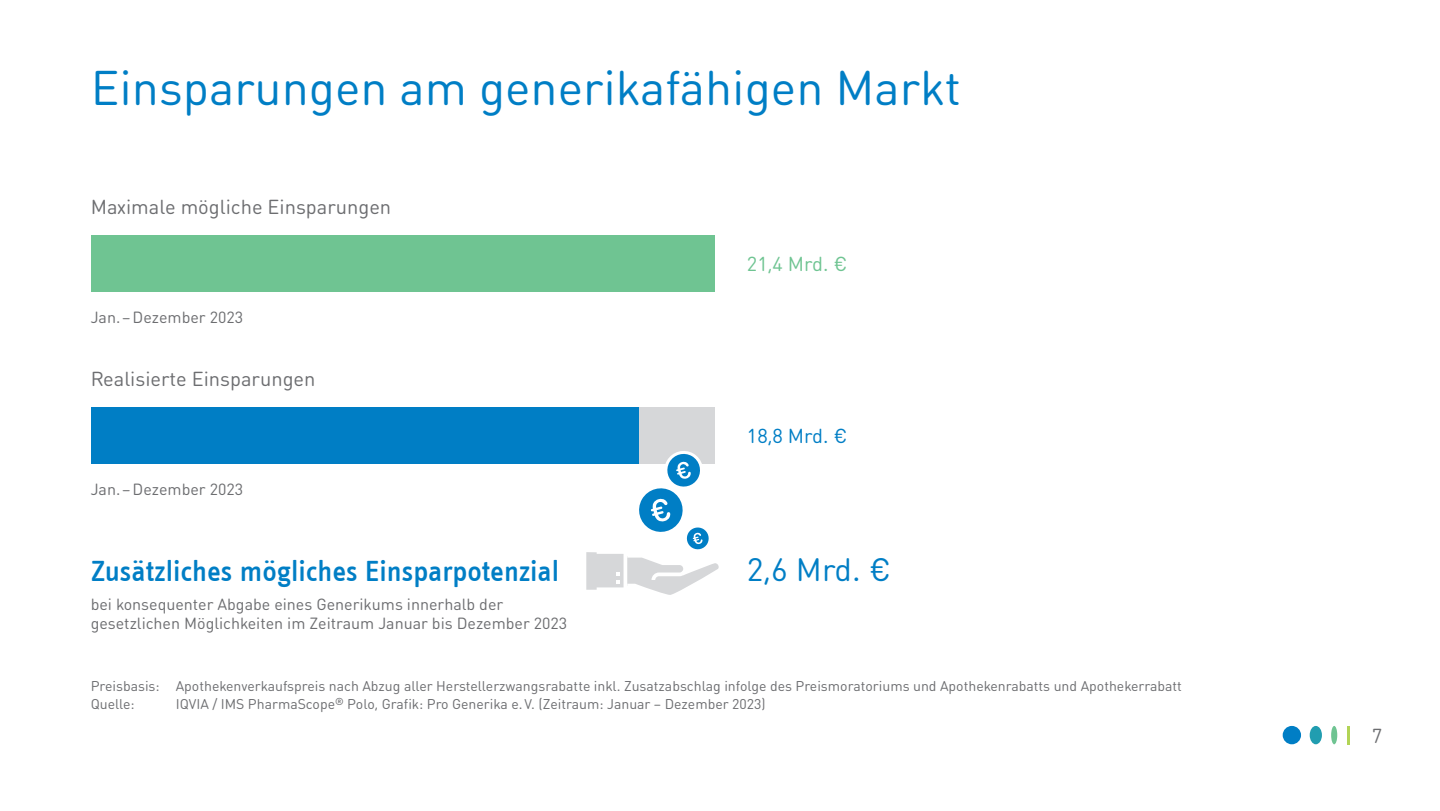
<style>
.page{position:relative;width:1440px;height:811px;background:#fff}
.page>*{position:absolute;margin:0;border:0;box-sizing:border-box;transform-origin:0 0}
.t1{font:48px "DIN Round OT";color:#007ec5}
.t2{font:32px "DIN Round OT";color:#007ec5}
.t3{font:500 30px "Info Text";color:#007ec5}
.t4{font:20px "DIN Round OT";color:#6c6d70}
.t5{font:20px "DIN Round OT";color:#6fc492}
.t6{font:20px "DIN Round OT";color:#007ec5}
.t7{font:16px/19.2px "DIN Round OT";color:#6c6d70}
.t8{font:14px/18px "DIN Round OT";color:#6c6d70}
</style>
<div class="page">
<div style="left:91px;top:235px;width:623px;height:57px;background:#6fc492"></div>
<div style="left:91px;top:407px;width:623px;height:56px;background:#d6d7d9"></div>
<div style="left:91px;top:407px;width:548px;height:56px;background:#007ec5"></div>
<svg style="left:586px;top:446px;width:133px;height:149px"></svg>
<div style="left:1283px;top:726px;width:18px;height:18px;background:#007ec5;border-radius:50%"></div>
<div style="left:1331px;top:726px;width:6px;height:18px;background:#6fc492;border-radius:50%"></div>
<svg style="left:1347px;top:726px;width:2px;height:18px"></svg>
<div style="left:1310px;top:726px;width:12px;height:18px;background:#219db0;border-radius:50%"></div>
<h1 class="t1" style="left:91px;top:57px;width:872px">Einsparungen am generikafähigen Markt</h1>
<h3 class="t4" style="left:91px;top:194px;width:302px">Maximale mögliche Einsparungen</h3>
<p class="t7" style="left:91px;top:307px;width:154px">Jan.–Dezember 2023</p>
<h3 class="t4" style="left:91px;top:366px;width:226px">Realisierte Einsparungen</h3>
<p class="t7" style="left:91px;top:479px;width:154px">Jan.–Dezember 2023</p>
<h3 class="t3" style="left:91px;top:555px;width:470px">Zusätzliches mögliches Einsparpotenzial</h3>
<p class="t7" style="left:91px;top:594px;width:478px">bei konsequenter Abgabe eines Generikums innerhalb der gesetzlichen Möglichkeiten im Zeitraum Januar bis Dezember 2023</p>
<h3 class="t5" style="left:747px;top:251px;width:102px">21,4 Mrd. €</h3>
<h3 class="t6" style="left:747px;top:423px;width:102px">18,8 Mrd. €</h3>
<h2 class="t2" style="left:747px;top:549px;width:146px">2,6 Mrd. €</h2>
<p class="t8" style="left:91px;top:677px;width:1093px">Preisbasis: Apothekenverkaufspreis nach Abzug aller Herstellerzwangsrabatte inkl. Zusatzabschlag infolge des Preismoratoriums und Apothekenrabatts und Apothekerrabatt<br>Quelle:</p>
<p class="t8" style="left:176px;top:695px;width:591px">IQVIA / IMS PharmaScope<sup>®</sup> Polo, Grafik: Pro Generika e.V. (Zeitraum: Januar – Dezember 2023)</p>
<h3 class="t4" style="left:1372px;top:724px;width:12px">7</h3>
</div>
